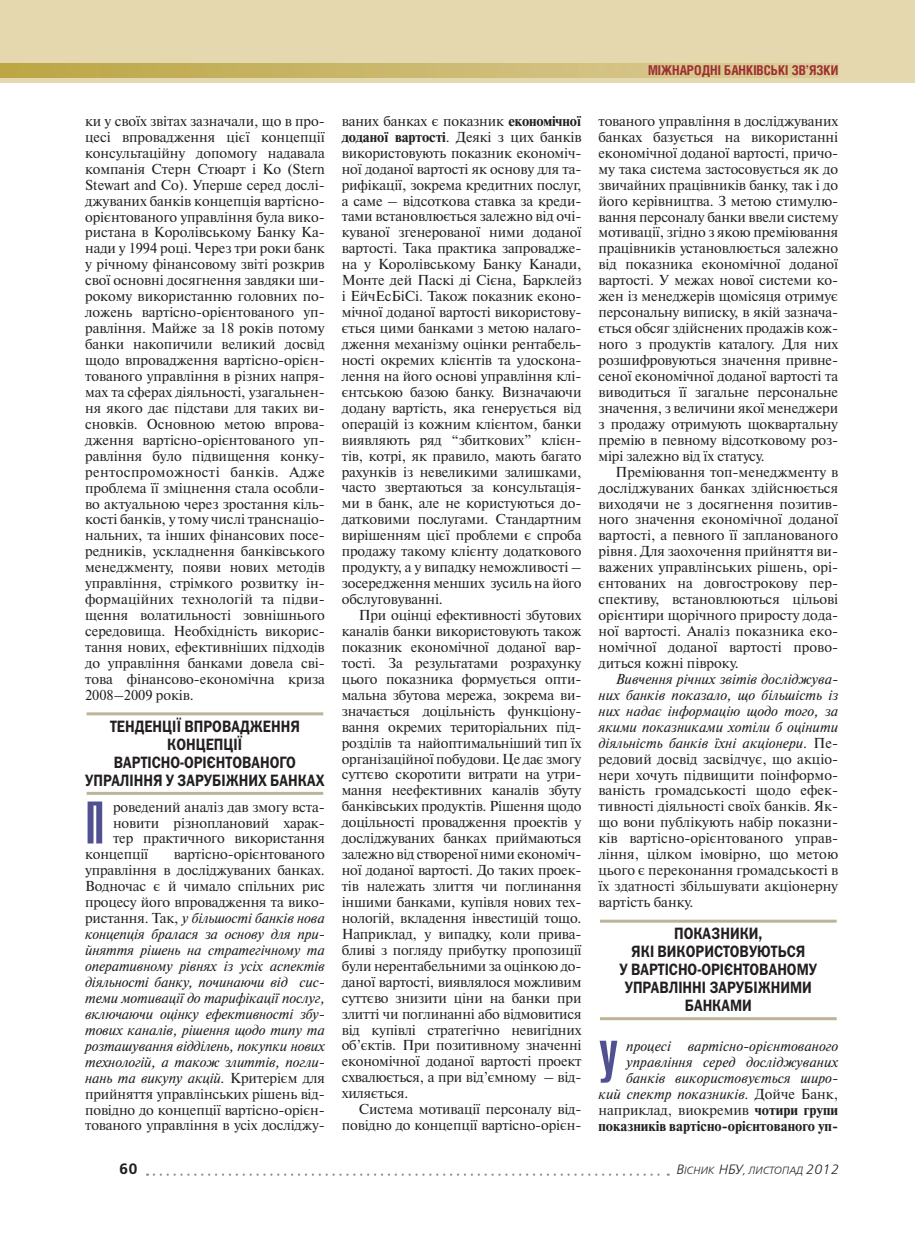
<style>
.page{position:relative;width:915px;height:1246px;background:#fff}
.page>*{position:absolute;margin:0;border:0;box-sizing:border-box;transform-origin:0 0}
.t1{font:60px "Compact C";color:#515091}
.t2{font:16.5px/18px "Franklin Gothic Demi C";color:#231f20;text-align:center;scale:.85 1}
.t3{font:15px "Free Set Demi Bold C";color:#231f20}
.t4{font:14.4px/15.9px "Newton C";letter-spacing:-.01em;color:#231f20;text-align:justify}
.t5{font:italic 14.4px/15.9px "Newton C";color:#231f20;text-align:justify}
.t6{font:700 13.5px "Helios Cond";color:#9e2d32}
.t7{font:italic 10.5px "Free Set Light C";color:#231f20}
.s1{font-style:normal}
.s2{font-weight:700}
.s3{font-style:italic}
.s4{font-weight:700;font-style:normal}
.s5{font-size:13.5px}
</style>
<div class="page">
<div style="left:0;top:0;width:914px;height:83px;background:#e5d8ae"></div>
<svg style="left:0;top:64px;width:838px;height:14px;background:#cbb96f"></svg>
<svg style="left:154px;top:1173px;width:514px;height:3px"></svg>
<hr style="left:87px;top:712px;width:236px;height:3px;background:#bdb497">
<hr style="left:87px;top:792px;width:236px;height:3px;background:#bdb497">
<hr style="left:599px;top:920px;width:237px;height:3px;background:#bdb497">
<hr style="left:599px;top:1017px;width:237px;height:3px;background:#bdb497">
<p class="t4" style="left:85px;top:114px;width:241px">ки у своїх звітах зазначали, що в про&shy;цесі впровадження цієї концепції консультаційну допомогу надавала компанія Стерн Стюарт і Ко (Stern Stewart and Co). Уперше серед дослі&shy;джуваних банків концепція вартісно&shy;орієнтованого управління була вико&shy;ристана в Королівському Банку Ка&shy;нади у 1994 році. Через три роки банк у річному фінансовому звіті розкрив свої основні досягнення завдяки ши&shy;рокому використанню головних по&shy;ложень вартісно-орієнтованого уп&shy;равління. Майже за 18 років потому банки накопичили великий досвід щодо впровадження вартісно-орієн&shy;това но го управління в різних напря&shy;мах та сферах діяльності, узагальнен&shy;ня якого дає підстави для таких ви&shy;сновків. Основною метою впрова&shy;дження вар тісно-орієнтова но го уп&shy;рав ління було підвищення конку&shy;рентоспроможності банків. Адже проблема її зміцнення стала особли&shy;во актуальною через зростання кіль&shy;кості банків, у тому числі транснаціо&shy;нальних, та інших фінансових посе&shy;редників, ускладнення банківського менеджменту, появи нових методів управління, стрімкого розвитку ін&shy;формаційних технологій та підви&shy;щення волатильності зовнішнього середовища. Необхідність викорис&shy;тання нових, ефективніших підходів до управління банками довела сві&shy;това фінансово-економічна криза 2008–2009 років.</p>
<p class="t2" style="left:85px;top:719px;width:283px">ТЕНДЕНЦІЇ ВПРОВАДЖЕННЯ<br>КОНЦЕПЦІЇ<br>ВАРТІСНО-ОРІЄНТОВАНОГО<br>УПРАЛІННЯ У ЗАРУБІЖНИХ БАНКАХ</p>
<h1 class="t1" style="left:85px;top:801px;width:21px">П</h1>
<p class="t4" style="left:113px;top:800px;width:213px">роведений аналіз дав змогу вста-</p>
<p class="t4" style="left:113px;top:816px;width:213px">новити різноплановий харак-</p>
<p class="t4" style="left:113px;top:832px;width:213px">тер практичного використання</p>
<p class="t4" style="left:85px;top:848px;width:65px">концепції</p>
<p class="t5" style="left:85px;top:848px;width:241px;text-indent:89px"><span class="s1">вартісно-орієнтованого управління в досліджуваних банках.<br>Водночас є й чимало спільних рис процесу його впровадження та вико&shy;ристання. Так,</span> у більшості банків нова концепція бралася за основу для при&shy;йняття рішень на стратегічному та оперативному рівнях із усіх аспектів діяльності банку, починаючи від сис&shy;теми мотивації до тарифікації послуг, включаючи оцінку ефективності збу&shy;тових каналів, рішення щодо типу та розташування відділень, покупки нових технологій, а також злиттів, погли&shy;нань та викупу акцій. <span class="s1">Критерієм для прийняття управлінських рішень від&shy;повідно до концепції вартісно-орієн&shy;тованого управління в усіх досліджу-</span></p>
<p class="t4" style="left:342px;top:114px;width:241px">ваних банках є показник <span class="s2">економічної доданої вартості</span>. Деякі з цих банків використовують показник економіч&shy;ної доданої вартості як основу для та&shy;рифікації, зокрема кредитних послуг, а саме – відсоткова ставка за креди&shy;тами встановлюється залежно від очі&shy;куваної згенерованої ними доданої вартості. Така практика запровадже&shy;на у Королівському Банку Канади, Монте дей Паскі ді Сієна, Барклейз і ЕйчЕсБіСі. Також показник еконо&shy;мічної доданої вартості використову&shy;ється цими банками з метою налаго&shy;дження механізму оцінки рентабель&shy;ності окремих клієнтів та удоскона&shy;лення на його основі управління клі&shy;єнтською базою банку. Визначаючи додану вартість, яка генерується від операцій із кожним клієнтом, банки виявляють ряд “збиткових” клієн&shy;тів, котрі, як правило, мають багато рахунків із невеликими залишками, часто звертаються за консультація&shy;ми в банк, але не користуються до&shy;датковими послугами. Стандартним вирішенням цієї проблеми є спроба продажу такому клієнту додаткового продукту, а у випадку неможливості – зосередження менших зусиль на його обслуговуванні.</p>
<p class="t4" style="left:342px;top:609px;width:241px;text-indent:17px">При оцінці ефективності збутових каналів банки використовують також показник економічної доданої вар&shy;тості. За результатами розрахунку цього показника формується опти&shy;мальна збутова мережа, зокрема ви&shy;значається доцільність функціону&shy;вання окремих територіальних під&shy;розділів та найоптимальніший тип їх організаційної побудови. Це дає змогу суттєво скоротити витрати на утри&shy;мання неефективних каналів збуту банківських продуктів. Рішення щодо доцільності провадження проектів у досліджуваних банках приймаються залежно від створеної ними економіч&shy;ної доданої вартості. До таких проек&shy;тів належать злиття чи поглинання іншими банками, купівля нових тех&shy;нологій, вкладення інвестицій тощо.<br>Наприклад, у випадку, коли прива&shy;бливі з погляду прибутку пропозиції були нерентабельними за оцінкою до&shy;даної вартості, виявлялося можливим суттєво знизити ціни на банки при злитті чи поглинанні або відмовитися від купівлі стратегічно невигідних об’єктів. При позитивному значенні економічної доданої вартості проект схвалюється, а при від’ємному – від&shy;хиляється.</p>
<p class="t4" style="left:342px;top:1103px;width:241px;text-align:right">Система мотивації персоналу від&shy;повідно до концепції вартісно-орієн-</p>
<p class="t6" style="left:648px;top:65px;width:192px">МІЖНАРОДНІ БАНКІВСЬКІ ЗВ’ЯЗКИ</p>
<p class="t4" style="left:598px;top:114px;width:241px">то ваного управління в досліджуваних банках базується на використанні економічної доданої вартості, причо&shy;му така система застосовується як до звичайних працівників банку, так і до його керівництва. З метою стимулю&shy;вання персоналу банки ввели систему мотивації, згідно з якою преміювання працівників установлюється залежно від показника економічної доданої вартості. У межах нової системи ко&shy;жен із менеджерів щомісяця отримує персональну виписку, в якій зазнача&shy;ється обсяг здійснених продажів кож&shy;ного з продуктів каталогу. Для них розшифровуються значення привне&shy;сеної економічної доданої вартості та виводиться її загальне персональне значення, з величини якої менеджери з продажу отримують щоквартальну премію в певному відсотковому роз&shy;мірі залежно від їх статусу.</p>
<p class="t4" style="left:598px;top:465px;width:241px;text-indent:17px">Преміювання топ-менеджменту в досліджуваних банках здійснюється виходячи не з досягнення позитив&shy;ного значення економічної доданої вартості, а певного її запланованого рівня. Для заохочення прийняття ви&shy;важених управлінських рішень, орі&shy;єнтованих на довгострокову пер&shy;спективу, встановлюються цільові орієнтири щорічного приросту дода&shy;ної вартості. Аналіз показника еко&shy;номічної доданої вартості прово&shy;диться кожні півроку.</p>
<p class="t4" style="left:598px;top:672px;width:241px;text-indent:17px"><span class="s3">Вивчення річних звітів досліджува&shy;них банків показало, що більшість із них надає інформацію щодо того, за якими показниками хотіли б оцінити діяльність банків їхні акціонери.</span> Пе&shy;редовий досвід засвідчує, що акціо&shy;нери хочуть підвищити поінформо&shy;ваність громадськості щодо ефек&shy;тивності діяльності своїх банків. Як&shy;що вони публікують набір показни&shy;ків вартісно-орієнтованого управ&shy;ління, цілком імовірно, що метою цього є переконання громадськості в їх здатності збільшувати акціонерну вартість банку.</p>
<p class="t2" style="left:619px;top:926px;width:234px">ПОКАЗНИКИ,<br>ЯКІ ВИКОРИСТОВУЮТЬСЯ<br>У ВАРТІСНО-ОРІЄНТОВАНОМУ<br>УПРАВЛІННІ ЗАРУБІЖНИМИ<br>БАНКАМИ</p>
<h1 class="t1" style="left:598px;top:1040px;width:21px">У</h1>
<p class="t5" style="left:598px;top:1039px;width:241px;text-align:right">процесі вартісно-орієнтованого управління серед досліджуваних банків використовується широ-<br>кий спектр показників. <span class="s1">Дойче Банк, наприклад, виокремив</span> <span class="s4">чотири групи показників вартісно-орієнтованого уп -</span></p>
<p class="t3" style="left:119px;top:1164px;width:20px">60</p>
<p class="t7" style="left:675px;top:1167px;width:164px"><span class="s5">В</span>ІСНИК <span class="s5">НБУ</span>, ЛИСТОПАД <span class="s5">2012</span></p>
</div>
